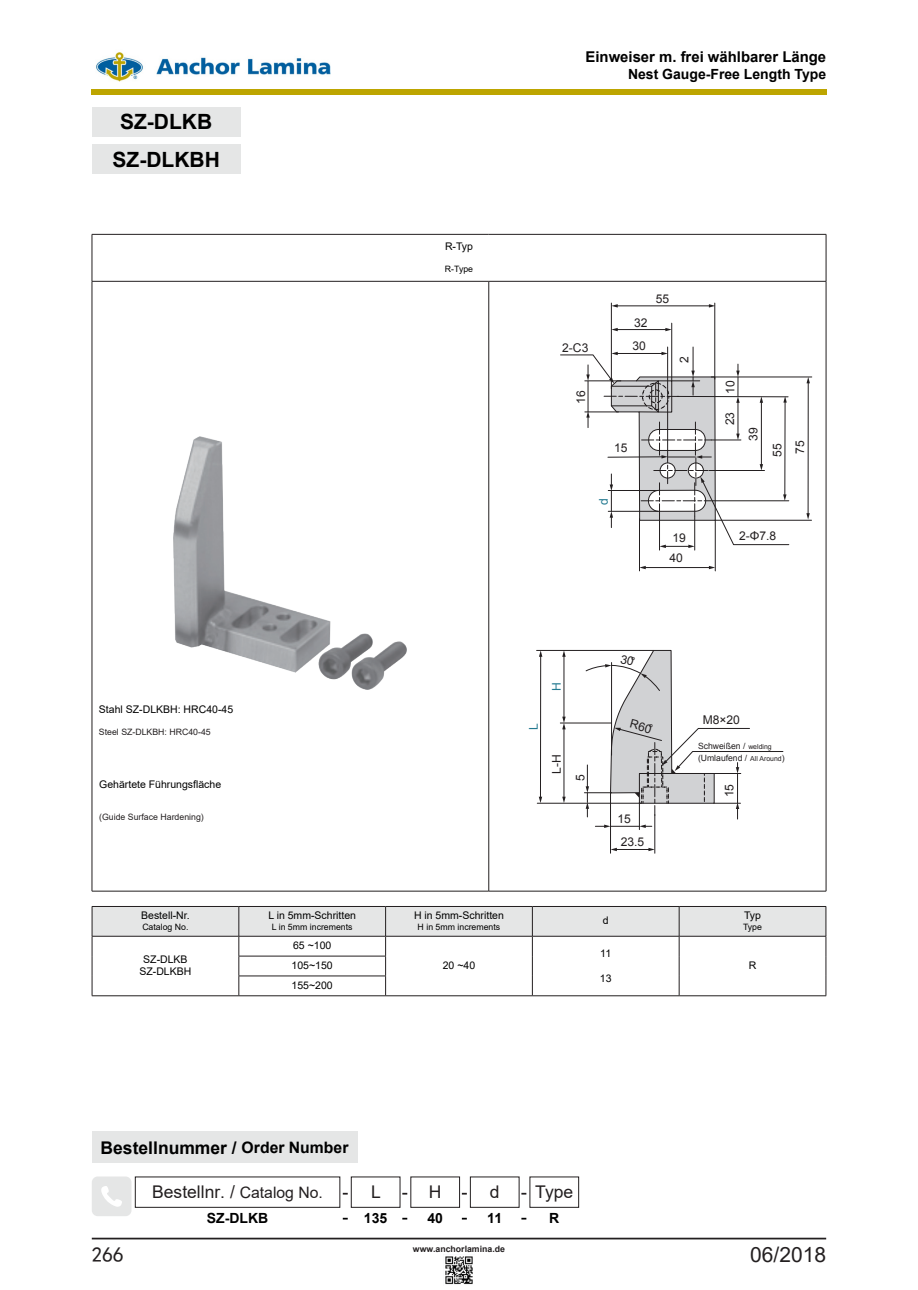
<style>
.page{position:relative;width:918px;height:1290px;background:#fff}
.page>*{position:absolute;margin:0;border:0;box-sizing:border-box;transform-origin:0 0}
.t1{font:700 21px "Arial";color:#000}
.t2{font:21px "Arial";color:#231f20}
.t3{font:21px "Sim Hei";color:#231f20}
.t4{font:17.5px "Arial";color:#231f20}
.t5{font:700 17.5px "Arial";color:#000}
.t6{font:700 14.88px "Arial";color:#000}
.t7{font:700 14px "Arial";color:#000}
.t8{font:12.08px/22.8px "Arial";color:#231f20}
.t9{font:12.08px "Arial";color:#227990}
.代码提取专用样式{font:10.5px "Arial";color:#000}
.代码提取专用样式-2{font:8.75px "Arial";color:#000}
.t10{font:8.75px "Arial";color:#231f20}
.t11{font:700 8.75px "Arial";color:#231f20}
.t12{font:8.58px/12.4px "Arial";color:#231f20}
.s1{font-size:6.83px}
.s2{font-size:15.75px}
</style>
<div class="page">
<hr style="left:92px;top:1237px;width:734px;height:2px;background:#231f20">
<img style="left:445px;top:1256px;width:28px;height:29px">
<img style="left:96px;top:52px;width:235px;height:29px">
<div style="left:92px;top:89px;width:734px;height:6px;background:#bda500"></div>
<hr style="left:826px;top:234px;width:1px;height:47px;background:#231f20">
<hr style="left:488px;top:281px;width:1px;height:610px;background:#231f20">
<hr style="left:92px;top:281px;width:397px;height:1px;background:#231f20">
<hr style="left:92px;top:281px;width:1px;height:610px;background:#231f20">
<hr style="left:489px;top:281px;width:337px;height:1px;background:#231f20">
<hr style="left:826px;top:281px;width:1px;height:610px;background:#231f20">
<hr style="left:92px;top:891px;width:397px;height:1px;background:#231f20">
<hr style="left:489px;top:891px;width:337px;height:1px;background:#231f20">
<hr style="left:92px;top:234px;width:397px;height:1px;background:#231f20">
<hr style="left:92px;top:234px;width:1px;height:47px;background:#231f20">
<hr style="left:489px;top:234px;width:337px;height:1px;background:#231f20">
<img style="left:174px;top:436px;width:233px;height:253px">
<hr style="left:714px;top:303px;width:1px;height:76px;background:#231f20">
<hr style="left:611px;top:303px;width:1px;height:86px;background:#231f20">
<hr style="left:671px;top:323px;width:1px;height:58px;background:#231f20">
<hr style="left:711px;top:377px;width:101px;height:1px;background:#231f20">
<hr style="left:715px;top:520px;width:96px;height:1px;background:#231f20">
<hr style="left:715px;top:520px;width:1px;height:51px;background:#231f20">
<hr style="left:639px;top:518px;width:1px;height:53px;background:#231f20">
<hr style="left:659px;top:516px;width:1px;height:34px;background:#231f20">
<hr style="left:694px;top:516px;width:1px;height:34px;background:#231f20">
<hr style="left:644px;top:567px;width:66px;height:1px;background:#231f20">
<svg style="left:640px;top:566px;width:6px;height:3px"></svg>
<svg style="left:709px;top:566px;width:6px;height:3px"></svg>
<hr style="left:808px;top:382px;width:1px;height:132px;background:#231f20">
<svg style="left:806px;top:513px;width:4px;height:6px"></svg>
<svg style="left:806px;top:377px;width:4px;height:6px"></svg>
<hr style="left:616px;top:329px;width:50px;height:1px;background:#231f20">
<svg style="left:611px;top:328px;width:7px;height:3px"></svg>
<svg style="left:665px;top:328px;width:7px;height:3px"></svg>
<hr style="left:616px;top:306px;width:94px;height:1px;background:#231f20">
<svg style="left:611px;top:304px;width:7px;height:4px"></svg>
<svg style="left:709px;top:304px;width:6px;height:4px"></svg>
<hr style="left:536px;top:650px;width:117px;height:1px;background:#231f20">
<hr style="left:560px;top:723px;width:51px;height:1px;background:#231f20">
<hr style="left:537px;top:803px;width:104px;height:1px;background:#231f20">
<hr style="left:610px;top:792px;width:1px;height:61px;background:#231f20">
<hr style="left:654px;top:815px;width:1px;height:38px;background:#231f20">
<hr style="left:563px;top:656px;width:1px;height:62px;background:#231f20">
<svg style="left:562px;top:650px;width:3px;height:7px"></svg>
<hr style="left:563px;top:728px;width:1px;height:70px;background:#231f20">
<svg style="left:562px;top:717px;width:3px;height:12px"></svg>
<svg style="left:562px;top:797px;width:3px;height:6px"></svg>
<hr style="left:540px;top:656px;width:1px;height:142px;background:#231f20">
<svg style="left:539px;top:797px;width:3px;height:6px"></svg>
<svg style="left:539px;top:650px;width:3px;height:7px"></svg>
<hr style="left:616px;top:849px;width:33px;height:1px;background:#231f20">
<svg style="left:611px;top:848px;width:6px;height:3px"></svg>
<svg style="left:648px;top:848px;width:7px;height:3px"></svg>
<svg style="left:560px;top:347px;width:229px;height:201px"></svg>
<hr style="left:92px;top:995px;width:147px;height:1px;background:#231f20">
<hr style="left:385px;top:995px;width:147px;height:1px;background:#231f20">
<hr style="left:532px;top:995px;width:147px;height:1px;background:#231f20">
<hr style="left:679px;top:995px;width:147px;height:1px;background:#231f20">
<hr style="left:239px;top:995px;width:146px;height:1px;background:#231f20">
<svg style="left:92px;top:906px;width:734px;height:89px"></svg>
<div style="left:92px;top:107px;width:149px;height:29px;background:#e5e6e6"></div>
<div style="left:92px;top:144px;width:149px;height:30px;background:#e5e6e6"></div>
<div style="left:92px;top:1132px;width:265px;height:31px;background:#e5e6e6"></div>
<div style="left:135px;top:1176px;width:205px;height:32px;border:1px solid #231f20"></div>
<div style="left:351px;top:1176px;width:49px;height:32px;border:1px solid #231f20"></div>
<div style="left:410px;top:1176px;width:50px;height:32px;border:1px solid #231f20"></div>
<div style="left:470px;top:1176px;width:49px;height:32px;border:1px solid #231f20"></div>
<div style="left:529px;top:1176px;width:50px;height:32px;border:1px solid #231f20"></div>
<div style="left:92px;top:1176px;width:39px;height:40px;background:#e5e6e6;border-radius:6px"></div>
<svg style="left:101px;top:1186px;width:21px;height:21px"></svg>
<svg style="left:584px;top:649px;width:199px;height:180px"></svg>
<p class="t6" style="left:585px;top:47px;width:242px">Einweiser m. frei wählbarer Länge</p>
<p class="t1" style="left:120px;top:107px;width:94px">SZ-DLKB</p>
<p class="t1" style="left:113px;top:145px;width:109px">SZ-DLKBH</p>
<p class="代码提取专用样式" style="left:445px;top:239px;width:30px">R-Typ</p>
<p class="代码提取专用样式-2" style="left:445px;top:263px;width:30px">R-Type</p>
<p class="t7" style="left:628px;top:65px;width:200px">Nest Gauge-Free Length Type</p>
<p class="t8" style="left:562px;top:337px;width:28px">2-C3</p>
<p class="t8" style="left:569px;top:404px;width:15px;rotate:-90deg">16</p>
<p class="t8" style="left:632px;top:311px;width:16px;line-height:23.8px">32<br>30</p>
<p class="t8" style="left:656px;top:287px;width:15px">55</p>
<p class="t8" style="left:673px;top:363px;width:8px;rotate:-90deg">2</p>
<p class="t8" style="left:614px;top:436px;width:15px">15</p>
<p class="t8" style="left:719px;top:394px;width:15px;rotate:-90deg">10</p>
<p class="t8" style="left:718px;top:425px;width:15px;rotate:-90deg">23</p>
<p class="t8" style="left:742px;top:441px;width:15px;rotate:-90deg">39</p>
<p class="t8" style="left:766px;top:457px;width:17px;rotate:-90deg">55<br>75</p>
<p class="t9" style="left:595px;top:505px;width:8px;rotate:-90deg">d</p>
<p class="t8" style="left:669px;top:528px;width:18px;line-height:20.3px">19<br>40</p>
<p class="t8" style="left:739px;top:524px;width:39px">2-Φ7.8</p>
<p class="代码提取专用样式" style="left:99px;top:702px;width:136px">Stahl SZ-DLKBH: HRC40-45</p>
<p class="t10" style="left:99px;top:726px;width:113px">Steel SZ-DLKBH: HRC40-45</p>
<p class="代码提取专用样式" style="left:99px;top:777px;width:123px">Gehärtete Führungsfläche</p>
<p class="t10" style="left:99px;top:811px;width:106px">(Guide Surface Hardening)</p>
<p class="代码提取专用样式" style="left:141px;top:908px;width:50px">Bestell-Nr.</p>
<p class="代码提取专用样式-2" style="left:142px;top:921px;width:48px">Catalog No.</p>
<p class="代码提取专用样式" style="left:143px;top:952px;width:46px">SZ-DLKB</p>
<p class="代码提取专用样式" style="left:139px;top:964px;width:53px">SZ-DLKBH</p>
<p class="代码提取专用样式" style="left:268px;top:908px;width:89px">L in 5mm-Schritten</p>
<p class="代码提取专用样式-2" style="left:272px;top:921px;width:82px">L in 5mm increments</p>
<p class="t9" style="left:525px;top:730px;width:8px;rotate:-90deg">L</p>
<p class="t9" style="left:549px;top:691px;width:10px;rotate:-90deg">H</p>
<p class="t8" style="left:545px;top:774px;width:21px;rotate:-90deg">L-H</p>
<p class="t8" style="left:569px;top:780px;width:8px;rotate:-90deg">5</p>
<p class="t8" style="left:633px;top:712px;width:25px;rotate:15deg">R60°</p>
<p class="t8" style="left:617px;top:808px;width:15px">15</p>
<p class="t8" style="left:621px;top:830px;width:25px">23.5</p>
<p class="t8" style="left:703px;top:709px;width:39px">M8×20</p>
<p class="t12" style="left:698px;top:739px;width:88px">Schweißen / <span class="s1">welding </span>(Umlaufend / <span class="s1">All Around</span>)</p>
<p class="t8" style="left:718px;top:797px;width:15px;rotate:-90deg">15</p>
<p class="代码提取专用样式" style="left:414px;top:908px;width:91px">H in 5mm-Schritten</p>
<p class="代码提取专用样式-2" style="left:418px;top:921px;width:84px">H in 5mm increments</p>
<p class="代码提取专用样式" style="left:603px;top:913px;width:7px">d</p>
<p class="代码提取专用样式" style="left:744px;top:908px;width:18px">Typ</p>
<p class="代码提取专用样式-2" style="left:743px;top:921px;width:20px">Type</p>
<p class="代码提取专用样式" style="left:293px;top:938px;width:40px">65 ~100</p>
<p class="代码提取专用样式" style="left:600px;top:945px;width:12px">11</p>
<p class="代码提取专用样式" style="left:600px;top:971px;width:13px">13</p>
<p class="代码提取专用样式" style="left:292px;top:958px;width:43px">105~150</p>
<p class="代码提取专用样式" style="left:749px;top:958px;width:9px">R</p>
<p class="代码提取专用样式" style="left:292px;top:978px;width:43px">155~200</p>
<p class="代码提取专用样式" style="left:443px;top:958px;width:34px">20 ~40</p>
<p class="t5" style="left:101px;top:1135px;width:249px">Bestellnummer / <span class="s2">Order Number</span></p>
<p class="t4" style="left:152px;top:1180px;width:172px">Bestellnr. / <span class="s2">Catalog No.</span></p>
<p class="t4" style="left:371px;top:1180px;width:11px">L</p>
<p class="t4" style="left:429px;top:1180px;width:14px">H</p>
<p class="t4" style="left:490px;top:1180px;width:11px">d</p>
<p class="t4" style="left:535px;top:1180px;width:39px">Type</p>
<p class="t7" style="left:207px;top:1208px;width:63px">SZ-DLKB</p>
<p class="t7" style="left:364px;top:1208px;width:25px">135</p>
<p class="t7" style="left:427px;top:1208px;width:17px">40</p>
<p class="t7" style="left:487px;top:1208px;width:16px">11</p>
<p class="t7" style="left:549px;top:1208px;width:12px">R</p>
<p class="t11" style="left:413px;top:1242px;width:94px">www.anchorlamina.de</p>
<h1 class="t3" style="left:92px;top:1244px;width:33px">266</h1>
<h1 class="t2" style="left:750px;top:1240px;width:77px">06/2018</h1>
</div>
